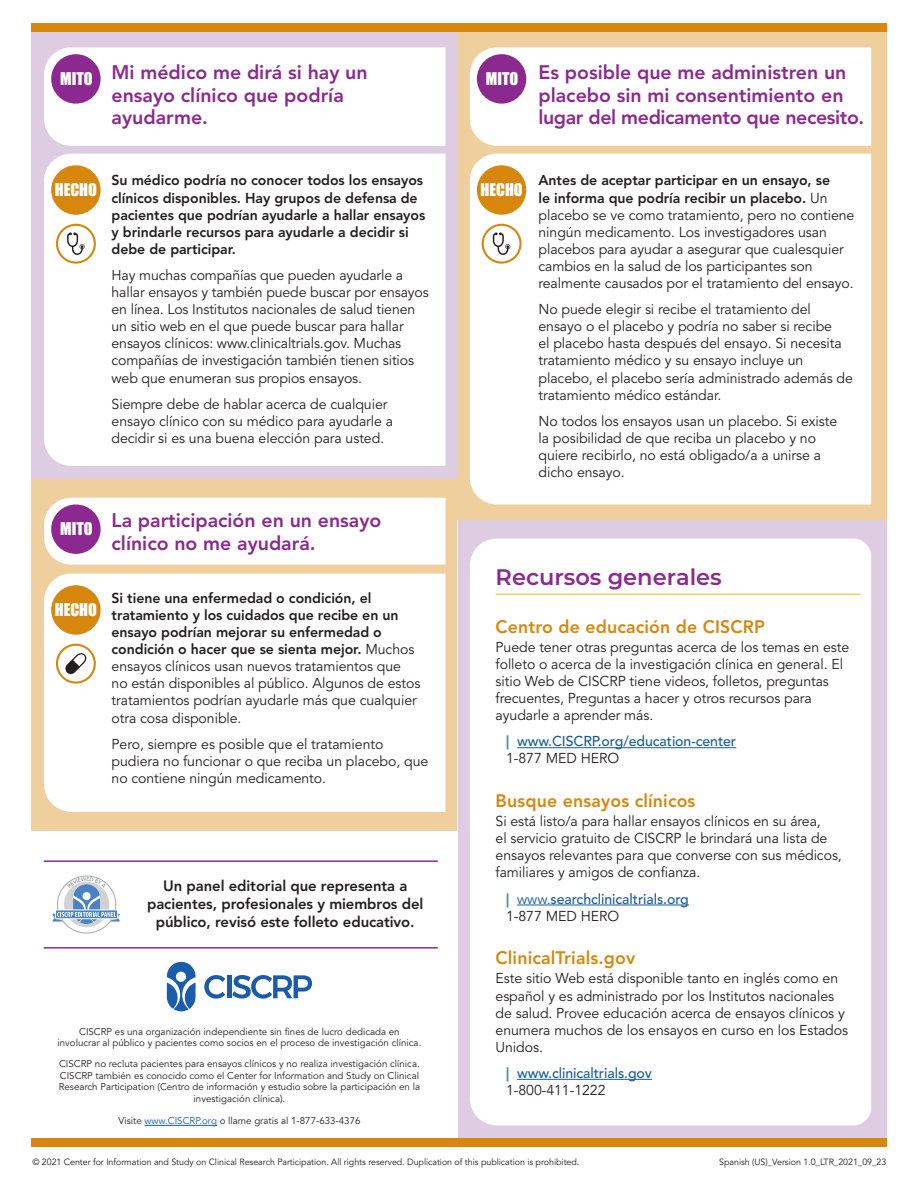
<style>
.page{position:relative;width:918px;height:1188px;background:#fff}
.page>*{position:absolute;margin:0;border:0;box-sizing:border-box;transform-origin:0 0}
.t1{font:600 22.5px "Montserrat";color:#8c2990}
.t2{font:800 19.5px/22.5px "Avenir LT Std";color:#8c2990}
.t3{font:800 18px "Avenir LT Std";letter-spacing:.01em;color:#d7870d}
.t4{font:16.05px "Impact";color:#fff}
.t5{font:800 15px/18px "Avenir LT Std";letter-spacing:-.005em;color:#231f20;text-align:center}
.t6{font:14.25px/17.1px "Avenir LT Std";letter-spacing:-.005em;color:#231f20}
.t7{font:800 14.25px/17.1px "Avenir LT Std";letter-spacing:-.005em;color:#231f20}
.t8{font:500 14.25px/17.1px "Avenir LT Std";letter-spacing:-.005em;color:#175d9e}
.t9{font:9.75px/11.7px "Avenir LT Std";color:#231f20;text-align:center}
.t10{font:9px "Avenir LT Std";letter-spacing:-.005em;color:#231f20}
.s1{font-weight:800}
.s2{font-weight:900;color:#499ba6}
.s3{font-weight:400;color:#231f20}
.s4{font-weight:400}
.s5{color:#175d9e}
</style>
<div class="page">
<div style="left:458px;top:520px;width:429px;height:618px;background:#decce3"></div>
<div style="left:470px;top:539px;width:401px;height:586px;background:#fff"></div>
<div style="left:32px;top:479px;width:425px;height:352px;background:#efcf9e"></div>
<div style="left:457px;top:31px;width:430px;height:489px;background:#efcf9e"></div>
<div style="left:44px;top:498px;width:402px;height:67px;background:#fff"></div>
<div style="left:32px;top:31px;width:425px;height:448px;background:#decce3"></div>
<div style="left:32px;top:23px;width:855px;height:9px;background:#d7870d"></div>
<div style="left:32px;top:1138px;width:855px;height:9px;background:#d7870d"></div>
<hr style="left:496px;top:594px;width:365px;height:1px;background:#ead35e">
<hr style="left:517px;top:747px;width:219px;height:1px;background:#175d9e">
<hr style="left:517px;top:905px;width:172px;height:1px;background:#175d9e">
<hr style="left:517px;top:1079px;width:135px;height:1px;background:#175d9e">
<svg style="left:57px;top:876px;width:59px;height:57px"></svg>
<div style="left:64px;top:882px;width:45px;height:45px;background:#d1d2d4;border-radius:50%"></div>
<svg style="left:52px;top:877px;width:68px;height:47px"></svg>
<svg style="left:204px;top:975px;width:21px;height:24px"></svg>
<hr style="left:227px;top:975px;width:4px;height:23px;background:#185cab">
<svg style="left:232px;top:975px;width:80px;height:24px"></svg>
<svg style="left:167px;top:962px;width:29px;height:49px"></svg>
<hr style="left:145px;top:1125px;width:72px;height:1px;background:#175d9e">
<div style="left:44px;top:154px;width:402px;height:312px;background:#fff"></div>
<div style="left:44px;top:574px;width:402px;height:238px;background:#fff"></div>
<div style="left:44px;top:47px;width:402px;height:99px;background:#fff"></div>
<div style="left:51px;top:54px;width:50px;height:50px;background:#8c2990;border-radius:50%"></div>
<div style="left:51px;top:504px;width:50px;height:50px;background:#8c2990;border-radius:50%"></div>
<div style="left:51px;top:165px;width:50px;height:50px;background:#d7870d;border-radius:50%"></div>
<div style="left:51px;top:585px;width:50px;height:50px;background:#d7870d;border-radius:50%"></div>
<div style="left:56px;top:224px;width:40px;height:40px;border:2px solid #d7870d;border-radius:50%"></div>
<svg style="left:67px;top:232px;width:18px;height:23px"></svg>
<div style="left:470px;top:154px;width:401px;height:350px;background:#fff"></div>
<div style="left:470px;top:47px;width:401px;height:99px;background:#fff"></div>
<div style="left:477px;top:54px;width:49px;height:50px;background:#8c2990;border-radius:50%"></div>
<div style="left:477px;top:165px;width:49px;height:50px;background:#d7870d;border-radius:50%"></div>
<div style="left:482px;top:224px;width:40px;height:40px;border:2px solid #d7870d;border-radius:50%"></div>
<svg style="left:493px;top:232px;width:17px;height:23px"></svg>
<hr style="left:44px;top:860px;width:394px;height:2px;background:#8c2990">
<hr style="left:44px;top:947px;width:394px;height:2px;background:#8c2990">
<div style="left:56px;top:644px;width:40px;height:40px;border:2px solid #d7870d;border-radius:50%"></div>
<svg style="left:64px;top:652px;width:24px;height:24px"></svg>
<p class="t4" style="left:60px;top:70px;width:34px">MITO</p>
<h2 class="t2" style="left:112px;top:63px;width:258px">Mi médico me dirá si hay un ensayo clínico que podría ayudarme.</h2>
<p class="t4" style="left:55px;top:181px;width:44px">HECHO</p>
<p class="t7" style="left:112px;top:173px;width:315px">Su médico podría no conocer todos los ensayos clínicos disponibles. Hay grupos de defensa de pacientes que podrían ayudarle a hallar ensayos y brindarle recursos para ayudarle a decidir si debe de participar.</p>
<p class="t6" style="left:112px;top:268px;width:319px">Hay muchas compañías que pueden ayudarle a hallar ensayos y también puede buscar por ensayos en línea. Los Institutos nacionales de salud tienen un sitio web en el que puede buscar para hallar ensayos clínicos: www.clinicaltrials.gov. Muchas compañías de investigación también tienen sitios web que enumeran sus propios ensayos.</p>
<p class="t6" style="left:112px;top:397px;width:283px">Siempre debe de hablar acerca de cualquier ensayo clínico con su médico para ayudarle a decidir si es una buena elección para usted.</p>
<p class="t4" style="left:486px;top:70px;width:34px">MITO</p>
<h2 class="t2" style="left:538px;top:63px;width:327px">Es posible que me administren un placebo sin mi consentimiento en lugar del medicamento que necesito.</h2>
<p class="t4" style="left:480px;top:181px;width:44px">HECHO</p>
<p class="t6" style="left:538px;top:173px;width:317px"><span class="s1">Antes de aceptar participar en un ensayo, se<br>le informa que podría recibir un placebo.</span> Un placebo se ve como tratamiento, pero no contiene ningún medicamento. Los investigadores usan placebos para ayudar a asegurar que cualesquier cambios en la salud de los participantes son realmente causados por el tratamiento del ensayo.</p>
<p class="t6" style="left:538px;top:302px;width:316px">No puede elegir si recibe el tratamiento del ensayo o el placebo y podría no saber si recibe<br>el placebo hasta después del ensayo. Si necesita tratamiento médico y su ensayo incluye un placebo, el placebo sería administrado además de tratamiento médico estándar.</p>
<p class="t6" style="left:538px;top:414px;width:300px">No todos los ensayos usan un placebo. Si existe la posibilidad de que reciba un placebo y no quiere recibirlo, no está obligado/a a unirse a dicho ensayo.</p>
<h2 class="t2" style="left:112px;top:511px;width:271px">La participación en un ensayo clínico no me ayudará.</h2>
<p class="t6" style="left:112px;top:591px;width:310px"><span class="s1">Si tiene una enfermedad o condición, el tratamiento y los cuidados que recibe en un ensayo podrían mejorar su enfermedad o condición o hacer que se sienta mejor.</span> Muchos ensayos clínicos usan nuevos tratamientos que no están disponibles al público. Algunos de estos tratamientos podrían ayudarle más que cualquier otra cosa disponible.</p>
<p class="t6" style="left:112px;top:737px;width:318px">Pero, siempre es posible que el tratamiento pudiera no funcionar o que reciba un placebo, que no contiene ningún medicamento.</p>
<p class="t4" style="left:60px;top:520px;width:34px">MITO</p>
<h1 class="t1" style="left:496px;top:568px;width:228px">Recursos generales</h1>
<p class="t3" style="left:496px;top:619px;width:271px">Centro de educación de CISCRP</p>
<p class="t6" style="left:496px;top:640px;width:355px">Puede tener otras preguntas acerca de los temas en este folleto o acerca de la investigación clínica en general. El sitio Web de CISCRP tiene videos, folletos, preguntas frecuentes, Preguntas a hacer y otros recursos para ayudarle a aprender más.</p>
<p class="t8" style="left:506px;top:734px;width:232px"><span class="s2">|</span> www.CISCRP.org/education-center<br><span class="s3">1-877 MED HERO</span></p>
<p class="t3" style="left:496px;top:793px;width:201px">Busque ensayos clínicos</p>
<p class="t6" style="left:496px;top:814px;width:348px">Si está listo/a para hallar ensayos clínicos en su área,<br>el servicio gratuito de CISCRP le brindará una lista de ensayos relevantes para que converse con sus médicos, familiares y amigos de confianza.</p>
<p class="t8" style="left:506px;top:891px;width:184px"><span class="s2">|</span> <span class="s4">www.</span>searchclinicaltrials.org<br><span class="s3">1-877 MED HERO</span></p>
<p class="t3" style="left:496px;top:950px;width:141px">ClinicalTrials.gov</p>
<p class="t6" style="left:496px;top:971px;width:354px">Este sitio Web está disponible tanto en inglés como en español y es administrado por los Institutos nacionales de salud. Provee educación acerca de ensayos clínicos y enumera muchos de los ensayos en curso en los Estados Unidos.</p>
<p class="t8" style="left:506px;top:1066px;width:147px"><span class="s2">|</span> www.clinicaltrials.gov<br><span class="s3">1-800-411-1222</span></p>
<p class="t4" style="left:55px;top:601px;width:44px">HECHO</p>
<p class="t5" style="left:147px;top:878px;width:278px">Un panel editorial que representa a pacientes, profesionales y miembros del público, revisó este folleto educativo.</p>
<p class="t9" style="left:58px;top:1026px;width:365px">CISCRP es una organización independiente sin fines de lucro dedicada en involucrar al público y pacientes como socios en el proceso de investigación clínica.</p>
<p class="t9" style="left:59px;top:1059px;width:363px">CISCRP no recluta pacientes para ensayos clínicos y no realiza investigación clínica.<br>CISCRP también es conocido como el Center for Information and Study on Clinical Research Participation (Centro de información y estudio sobre la participación en la investigación clínica).</p>
<p class="t9" style="left:118px;top:1116px;width:244px">Visite <span class="s5">www.CISCRP.org</span> o llame gratis al 1-877-633-4376</p>
<p class="t10" style="left:32px;top:1156px;width:549px">© 2021 Center for Information and Study on Clinical Research Participation. All rights reserved. Duplication of this publication is prohibited.</p>
<p class="t10" style="left:719px;top:1158px;width:169px">Spanish (US)_Version 1.0_LTR_2021_09_23</p>
</div>
